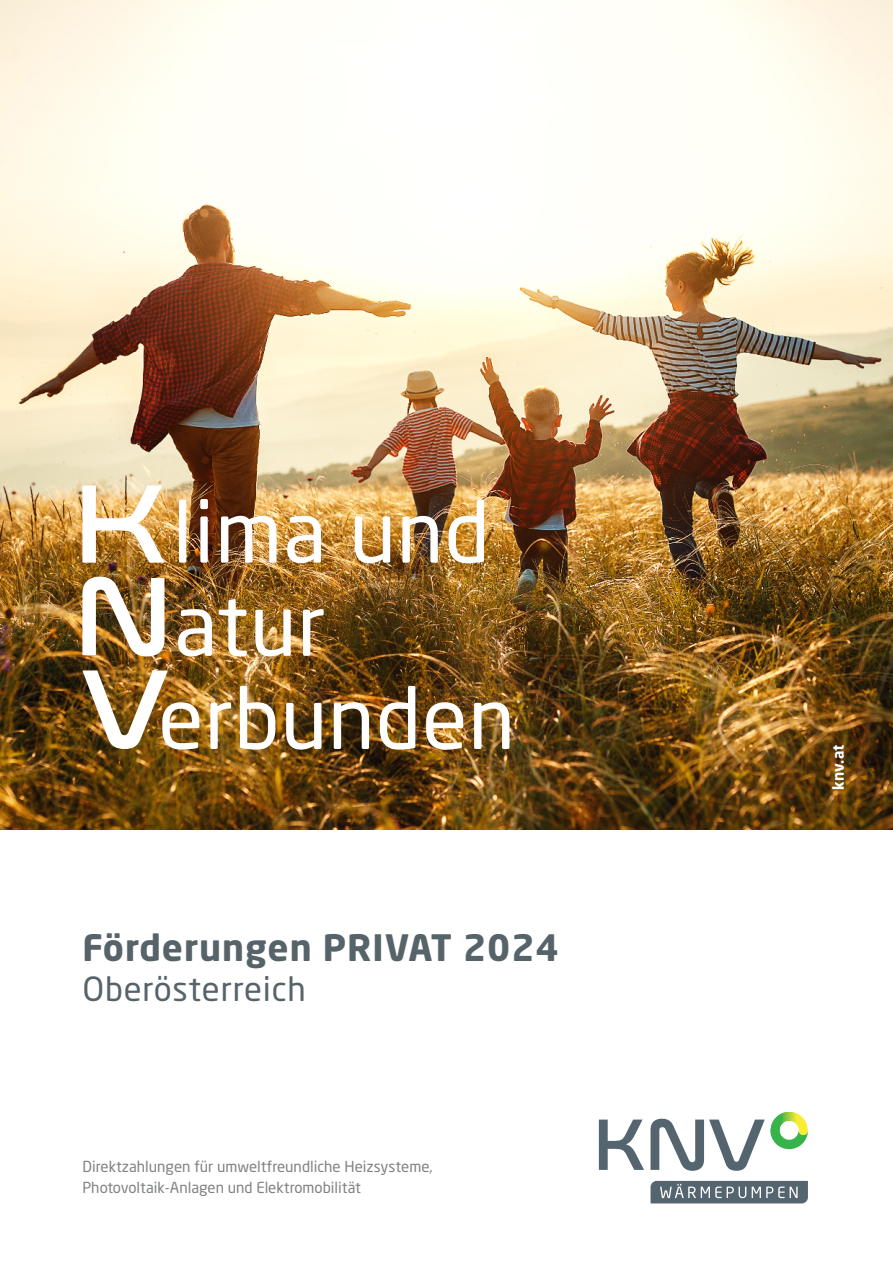
<style>
.page{position:relative;width:893px;height:1263px;background:#fff}
.page>*{position:absolute;margin:0;border:0;box-sizing:border-box;transform-origin:0 0}
.t1{font:84px/93.2px "Neo Sans W1 G";letter-spacing:.01em;color:#fff}
.t2{font:700 36px "Neo Sans W1 G";letter-spacing:.025em;color:#566369}
.t3{font:33px "Neo Sans W1 G";letter-spacing:.025em;color:#566369}
.t4{font:15px/21px "Neo Sans W1 G";color:#808284}
.t5{font:700 15px "Neo Sans W1 G";color:#fff}
</style>
<div class="page">
<svg style="left:599px;top:1119px;width:45px;height:51px"></svg>
<svg style="left:650px;top:1181px;width:158px;height:22px;background:#6a7982"></svg>
<img style="left:774px;top:1111px;width:30px;height:8px">
<svg style="left:650px;top:1119px;width:158px;height:52px"></svg>
<img style="left:0;top:0;width:893px;height:829px">
<img style="left:82px;top:485px;width:82px;height:78px">
<img style="left:82px;top:577px;width:82px;height:79px">
<img style="left:82px;top:670px;width:86px;height:79px">
<h1 class="t1" style="left:158px;top:485px;width:359px">lima und atur erbunden</h1>
<h2 class="t2" style="left:82px;top:927px;width:478px">Förderungen PRIVAT 2024</h2>
<h3 class="t3" style="left:82px;top:969px;width:225px">Oberösterreich</h3>
<p class="t4" style="left:82px;top:1156px;width:352px">Direktzahlungen für umweltfreundliche Heizsysteme,<br>Photovoltaik-Anlagen und Elektromobilität</p>
<p class="t5" style="left:830px;top:790px;width:47px;rotate:-90deg">knv.at</p>
</div>
